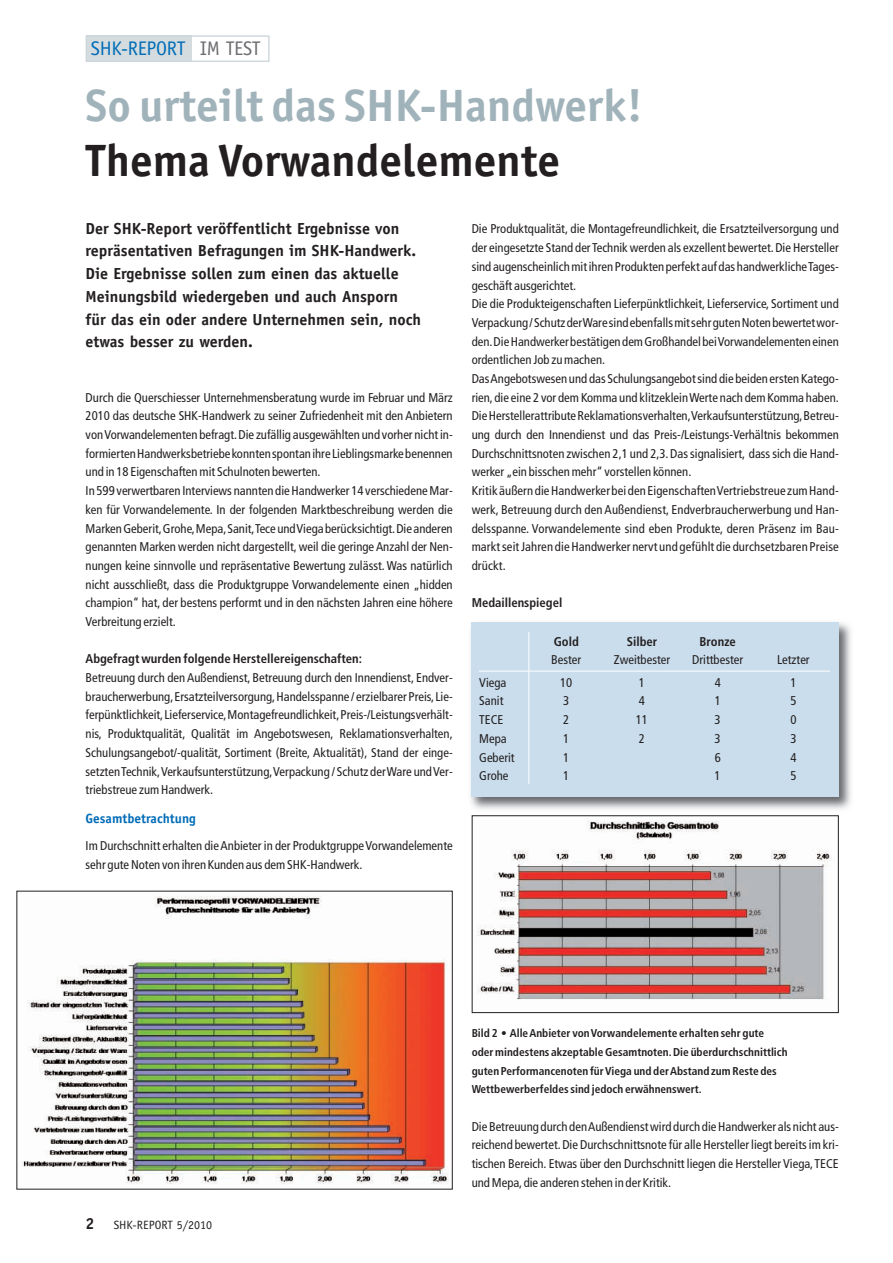
<style>
.page{position:relative;width:893px;height:1263px;background:#fff}
.page>*{position:absolute;margin:0;border:0;box-sizing:border-box;transform-origin:0 0}
.t1{font:700 45.45px "Officina Sans";color:#a1b3ba}
.t2{font:700 45.45px "Officina Sans";color:#231f20}
.t3{font:19.8px "Officina Sans";letter-spacing:-.015em;color:#006cb7}
.t4{font:700 16.05px/22.6px "Officina Sans";color:#231f20}
.t5{font:700 13.35px "Officina Sans";color:#006cb7}
.t6{font:condensed 12.75px/18.8px "Frutiger LT Std";color:#231f20}
.t7{font:700 condensed 12.75px "Frutiger LT Std";color:#231f20}
.t8{font:12px "Officina Sans";color:#231f20}
.t9{font:700 condensed 11.4px/18.8px "Frutiger LT Std";color:#231f20}
.s1{color:#6c6d70}
.s2{font-weight:700;font-size:16.05px}
</style>
<div class="page">
<img style="left:470px;top:622px;width:381px;height:188px">
<div style="left:472px;top:623px;width:367px;height:174px;background:#caddec"></div>
<img style="left:478px;top:821px;width:352px;height:179px">
<div style="left:472px;top:815px;width:367px;height:198px;border:1px solid #231f20"></div>
<img style="left:22px;top:896px;width:427px;height:288px">
<div style="left:86px;top:35px;width:106px;height:26px;background:#d5dcdf"></div>
<div style="left:86px;top:35px;width:184px;height:27px;border:1px solid #ccd5da"></div>
<hr style="left:479px;top:671px;width:351px;height:1px;background:#fff">
<hr style="left:528px;top:632px;width:1px;height:152px;background:#fff">
<h2 class="t3" style="left:91px;top:41px;width:171px">SHK-REPORT <span class="s1">IM TEST</span></h2>
<h1 class="t1" style="left:86px;top:88px;width:559px">So urteilt das SHK-Handwerk!</h1>
<h1 class="t2" style="left:86px;top:143px;width:476px">Thema Vorwandelemente</h1>
<p class="t4" style="left:86px;top:218px;width:337px">Der SHK-Report veröffentlicht Ergebnisse von repräsentativen Befragungen im SHK-Handwerk.<br>Die Ergebnisse sollen zum einen das aktuelle Meinungsbild wiedergeben und auch Ansporn für das ein oder andere Unternehmen sein, noch etwas besser zu werden.</p>
<p class="t6" style="left:86px;top:389px;width:369px">Durch die Querschiesser Unternehmensberatung wurde im Februar und März 2010 das deutsche SHK-Handwerk zu seiner Zufriedenheit mit den Anbietern von Vorwandelementen befragt. Die zufällig ausgewählten und vorher nicht in&shy;formierten Handwerksbetriebe konnten spontan ihre Lieblingsmarke benennen und in 18 Eigenschaften mit Schulnoten bewerten.<br>In 599 verwertbaren Interviews nannten die Handwerker 14 verschiedene Mar&shy;ken für Vorwandelemente. In der folgenden Marktbeschreibung werden die Marken Geberit, Grohe, Mepa, Sanit, Tece und Viega berücksichtigt. Die anderen genannten Marken werden nicht dargestellt, weil die geringe Anzahl der Nen&shy;nungen keine sinnvolle und repräsentative Bewertung zulässt. Was natürlich nicht ausschließt, dass die Produktgruppe Vorwandelemente einen „hidden champion“ hat, der bestens performt und in den nächsten Jahren eine höhere Verbreitung erzielt.</p>
<p class="t7" style="left:86px;top:654px;width:278px">Abgefragt wurden folgende Herstellereigenschaften:</p>
<p class="t6" style="left:86px;top:669px;width:369px;text-align:justify">Betreuung durch den Außendienst, Betreuung durch den Innendienst, Endver&shy;braucherwerbung, Ersatzteilversorgung, Handelsspanne / erzielbarer Preis, Lie&shy;ferpünktlichkeit, Lieferservice, Montagefreundlichkeit, Preis-/Leistungsverhält&shy;nis, Produktqualität, Qualität im Angebotswesen, Reklamationsverhalten, Schulungsangebot/-qualität, Sortiment (Breite, Aktualität), Stand der einge&shy;setzten Technik, Verkaufsunterstützung, Verpackung / Schutz der Ware und Ver&shy;triebstreue zum Handwerk.</p>
<p class="t5" style="left:86px;top:813px;width:112px">Gesamtbetrachtung</p>
<p class="t6" style="left:86px;top:837px;width:369px">Im Durchschnitt erhalten die Anbieter in der Produktgruppe Vorwandelemente sehr gute Noten von ihren Kunden aus dem SHK-Handwerk.</p>
<p class="t6" style="left:472px;top:221px;width:369px">Die Produktqualität, die Montagefreundlichkeit, die Ersatzteilversorgung und der eingesetzte Stand der Technik werden als exzellent bewertet. Die Hersteller sind augenscheinlich mit ihren Produkten perfekt auf das handwerkliche Tages&shy;geschäft ausgerichtet.<br>Die die Produkteigenschaften Lieferpünktlichkeit, Lieferservice, Sortiment und Verpackung / Schutz der Ware sind ebenfalls mit sehr guten Noten bewertet wor&shy;den. Die Handwerker bestätigen dem Großhandel bei Vorwandelementen einen ordentlichen Job zu machen.<br>Das Angebotswesen und das Schulungsangebot sind die beiden ersten Katego&shy;rien, die eine 2 vor dem Komma und klitzeklein Werte nach dem Komma haben.<br>Die Herstellerattribute Reklamationsverhalten, Verkaufsunterstützung, Betreu&shy;ung durch den Innendienst und das Preis-/Leistungs-Verhältnis bekommen Durchschnittsnoten zwischen 2,1 und 2,3. Das signalisiert, dass sich die Hand&shy;werker „ein bisschen mehr“ vorstellen können.<br>Kritik äußern die Handwerker bei den Eigenschaften Vertriebstreue zum Hand&shy;werk, Betreuung durch den Außendienst, Endverbraucherwerbung und Han&shy;delsspanne. Vorwandelemente sind eben Produkte, deren Präsenz im Bau&shy;markt seit Jahren die Handwerker nervt und gefühlt die durchsetzbaren Preise drückt.</p>
<p class="t7" style="left:472px;top:598px;width:92px">Medaillenspiegel</p>
<p class="t7" style="left:554px;top:636px;width:27px">Gold</p>
<p class="t7" style="left:627px;top:636px;width:32px">Silber</p>
<p class="t7" style="left:699px;top:636px;width:38px">Bronze</p>
<p class="t6" style="left:551px;top:652px;width:32px">Bester</p>
<p class="t6" style="left:614px;top:652px;width:58px">Zweitbester</p>
<p class="t6" style="left:692px;top:652px;width:52px">Drittbester</p>
<p class="t6" style="left:777px;top:652px;width:34px">Letzter</p>
<p class="t6" style="left:479px;top:674px;width:29px">Viega</p>
<p class="t6" style="left:560px;top:674px;width:14px">10</p>
<p class="t6" style="left:639px;top:674px;width:8px">1</p>
<p class="t6" style="left:715px;top:674px;width:8px">4</p>
<p class="t6" style="left:790px;top:674px;width:8px">1</p>
<p class="t6" style="left:479px;top:693px;width:26px">Sanit</p>
<p class="t6" style="left:563px;top:693px;width:8px">3</p>
<p class="t6" style="left:639px;top:693px;width:8px">4</p>
<p class="t6" style="left:715px;top:693px;width:8px">1</p>
<p class="t6" style="left:790px;top:693px;width:8px">5</p>
<p class="t6" style="left:479px;top:711px;width:26px">TECE</p>
<p class="t6" style="left:563px;top:711px;width:8px">2</p>
<p class="t6" style="left:636px;top:711px;width:14px">11</p>
<p class="t6" style="left:715px;top:711px;width:8px">3</p>
<p class="t6" style="left:790px;top:711px;width:8px">0</p>
<p class="t6" style="left:479px;top:730px;width:29px">Mepa</p>
<p class="t6" style="left:563px;top:730px;width:8px">1</p>
<p class="t6" style="left:639px;top:730px;width:8px">2</p>
<p class="t6" style="left:715px;top:730px;width:8px">3</p>
<p class="t6" style="left:790px;top:730px;width:8px">3</p>
<p class="t6" style="left:479px;top:749px;width:37px">Geberit</p>
<p class="t6" style="left:563px;top:749px;width:8px">1</p>
<p class="t6" style="left:715px;top:749px;width:8px">6</p>
<p class="t6" style="left:790px;top:749px;width:8px">4</p>
<p class="t6" style="left:479px;top:767px;width:31px">Grohe</p>
<p class="t6" style="left:563px;top:767px;width:8px">1</p>
<p class="t6" style="left:715px;top:767px;width:8px">1</p>
<p class="t6" style="left:790px;top:767px;width:8px">5</p>
<p class="t8" style="left:86px;top:1221px;width:128px"><span class="s2">2</span> SHK-REPORT 5/2010</p>
<p class="t9" style="left:472px;top:1025px;width:317px">Bild 2 • Alle Anbieter von Vorwandelemente erhalten sehr gute oder mindestens akzeptable Gesamtnoten. Die überdurchschnittlich guten Performancenoten für Viega und der Abstand zum Reste des Wettbewerberfeldes sind jedoch erwähnenswert.</p>
<p class="t6" style="left:472px;top:1118px;width:369px;text-align:justify">Die Betreuung durch den Außendienst wird durch die Handwerker als nicht aus&shy;reichend bewertet. Die Durchschnittsnote für alle Hersteller liegt bereits im kri&shy;tischen Bereich. Etwas über den Durchschnitt liegen die Hersteller Viega, TECE und Mepa, die anderen stehen in der Kritik.</p>
</div>
